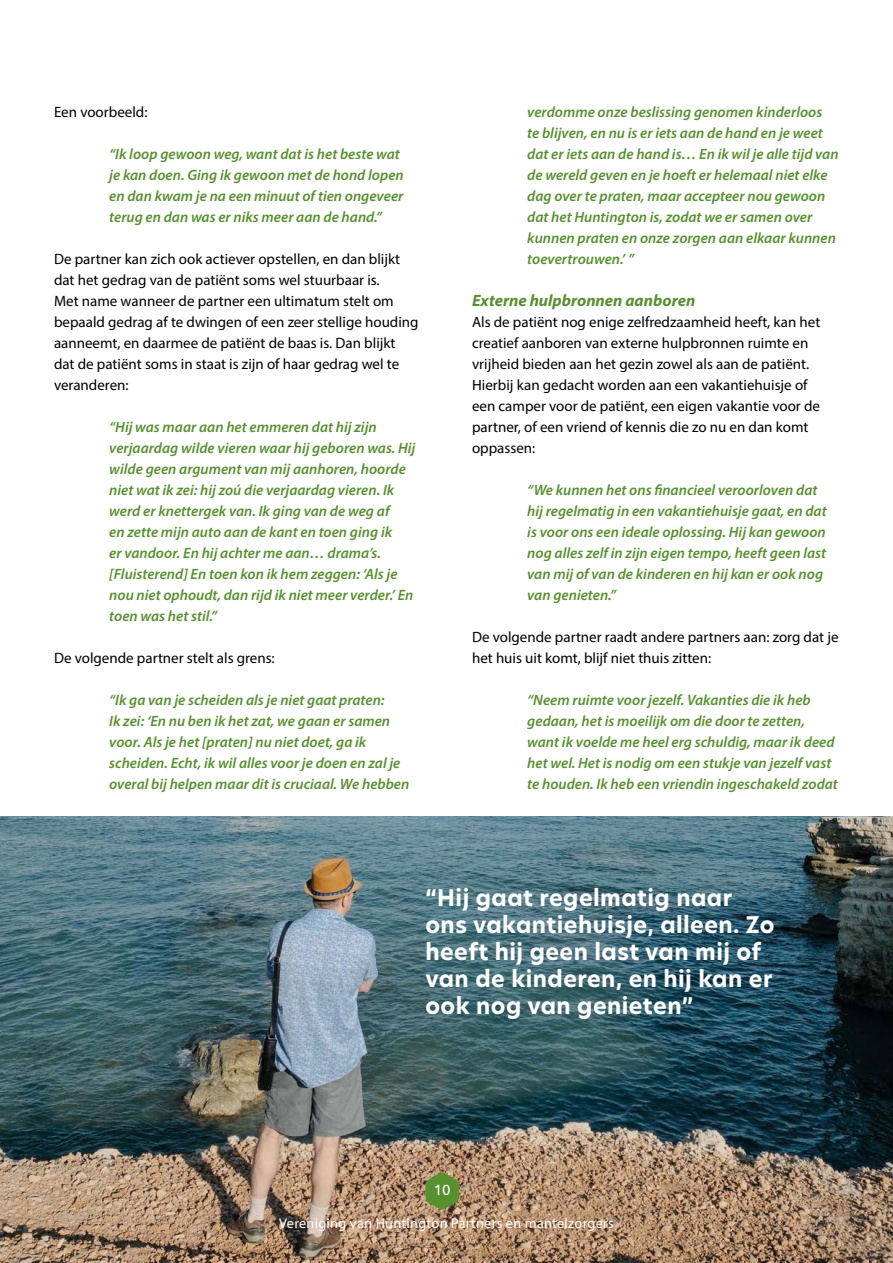
<style>
.page{position:relative;width:893px;height:1263px;background:#fff}
.page>*{position:absolute;margin:0;border:0;box-sizing:border-box;transform-origin:0 0}
.t1{font:700 22.5px/27px "Hero New";letter-spacing:.02em;color:#fff}
.t2{font:italic 700 16.5px "Myriad Pro";color:#57912f}
.t3{font:italic 600 15px/21px "Myriad Pro";color:#57912f}
.t4{font:15px/21px "Myriad Pro";color:#000}
.t5{font:15px "Ubuntu";color:#fff}
.t6{font:14.25px "Myriad Pro";letter-spacing:.02em;color:#fff}
</style>
<div class="page">
<img style="left:0;top:816px;width:893px;height:447px">
<svg style="left:425px;top:1172px;width:34px;height:38px"></svg>
<p class="t4" style="left:54px;top:101px;width:95px">Een voorbeeld:</p>
<p class="t3" style="left:109px;top:143px;width:296px">“Ik loop gewoon weg, want dat is het beste wat je kan doen. Ging ik gewoon met de hond lopen en dan kwam je na een minuut of tien ongeveer terug en dan was er niks meer aan de hand.”</p>
<p class="t4" style="left:54px;top:248px;width:366px">De partner kan zich ook actiever opstellen, en dan blijkt dat het gedrag van de patiënt soms wel stuurbaar is.<br>Met name wanneer de partner een ultimatum stelt om bepaald gedrag af te dwingen of een zeer stellige houding aanneemt, en daarmee de patiënt de baas is. Dan blijkt dat de patiënt soms in staat is zijn of haar gedrag wel te veranderen:</p>
<p class="t3" style="left:109px;top:416px;width:308px">“Hij was maar aan het emmeren dat hij zijn verjaardag wilde vieren waar hij geboren was. Hij wilde geen argument van mij aanhoren, hoorde niet wat ik zei: hij zoú die verjaardag vieren. Ik werd er knettergek van. Ik ging van de weg af<br>en zette mijn auto aan de kant en toen ging ik<br>er vandoor. En hij achter me aan… drama’s. [Fluisterend] En toen kon ik hem zeggen: ‘Als je nou niet ophoudt, dan rijd ik niet meer verder.’ En toen was het stil.”</p>
<p class="t4" style="left:54px;top:647px;width:222px">De volgende partner stelt als grens:</p>
<p class="t3" style="left:109px;top:689px;width:302px">“Ik ga van je scheiden als je niet gaat praten:<br>Ik zei: ‘En nu ben ik het zat, we gaan er samen voor. Als je het [praten] nu niet doet, ga ik scheiden. Echt, ik wil alles voor je doen en zal je overal bij helpen maar dit is cruciaal. We hebben</p>
<p class="t3" style="left:527px;top:101px;width:313px">verdomme onze beslissing genomen kinderloos<br>te blijven, en nu is er iets aan de hand en je weet dat er iets aan de hand is… En ik wil je alle tijd van de wereld geven en je hoeft er helemaal niet elke dag over te praten, maar accepteer nou gewoon dat het Huntington is, zodat we er samen over kunnen praten en onze zorgen aan elkaar kunnen toevertrouwen.’ ”</p>
<p class="t2" style="left:472px;top:290px;width:225px">Externe hulpbronnen aanboren</p>
<p class="t4" style="left:472px;top:311px;width:350px">Als de patiënt nog enige zelfredzaamheid heeft, kan het creatief aanboren van externe hulpbronnen ruimte en vrijheid bieden aan het gezin zowel als aan de patiënt.<br>Hierbij kan gedacht worden aan een vakantiehuisje of een camper voor de patiënt, een eigen vakantie voor de partner, of een vriend of kennis die zo nu en dan komt oppassen:</p>
<p class="t3" style="left:527px;top:479px;width:301px">“We kunnen het ons financieel veroorloven dat hij regelmatig in een vakantiehuisje gaat, en dat is voor ons een ideale oplossing. Hij kan gewoon nog alles zelf in zijn eigen tempo, heeft geen last van mij of van de kinderen en hij kan er ook nog van genieten.”</p>
<p class="t4" style="left:472px;top:626px;width:368px">De volgende partner raadt andere partners aan: zorg dat je het huis uit komt, blijf niet thuis zitten:</p>
<p class="t3" style="left:527px;top:689px;width:312px">“Neem ruimte voor jezelf. Vakanties die ik heb gedaan, het is moeilijk om die door te zetten, want ik voelde me heel erg schuldig, maar ik deed het wel. Het is nodig om een stukje van jezelf vast te houden. Ik heb een vriendin ingeschakeld zodat</p>
<h1 class="t1" style="left:425px;top:884px;width:351px">“Hij gaat regelmatig naar ons vakantiehuisje, alleen. Zo heeft hij geen last van mij of van de kinderen, en hij kan er ook nog van genieten”</h1>
<p class="t5" style="left:434px;top:1181px;width:18px">10</p>
<p class="t6" style="left:279px;top:1214px;width:336px">Vereniging van Huntington Partners en mantelzorgers</p>
</div>
